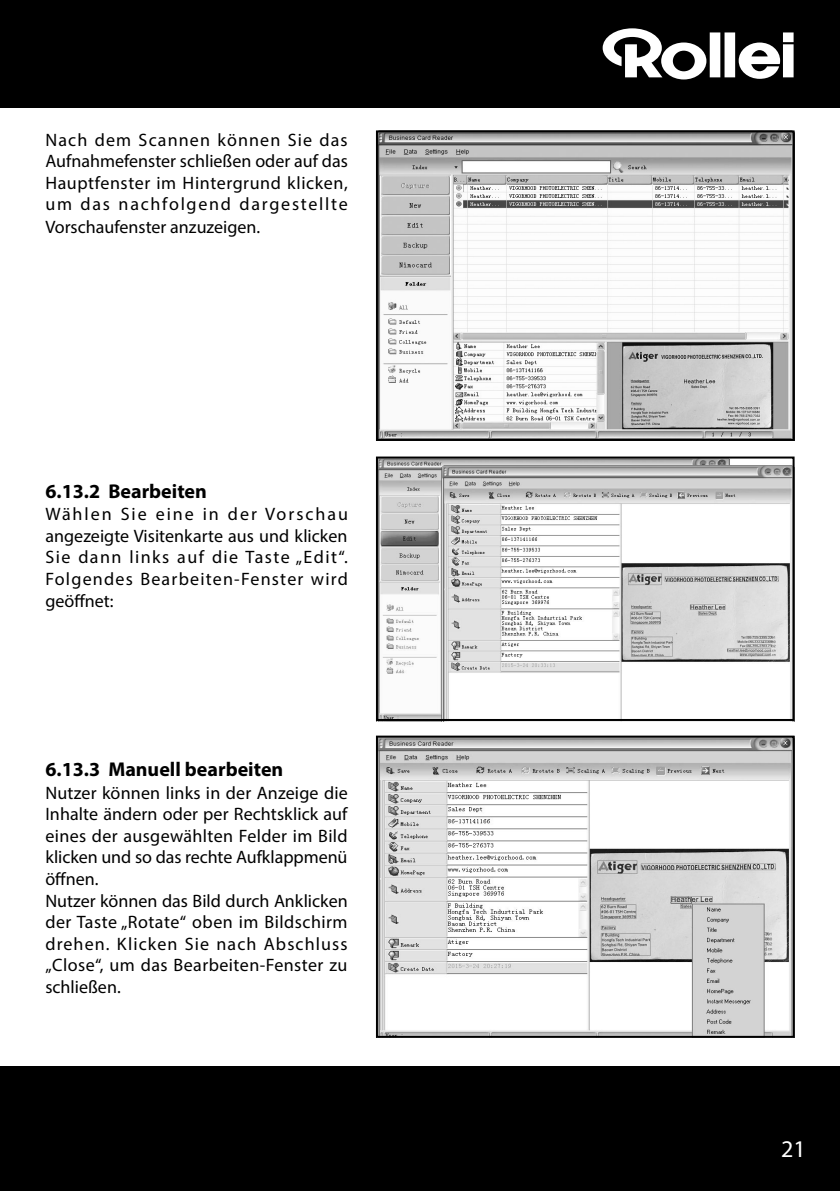
<style>
.page{position:relative;width:840px;height:1191px;background:#fff}
.page>*{position:absolute;margin:0;border:0;box-sizing:border-box;transform-origin:0 0}
.t1{font:24px "Myriad Pro";color:#fff}
.t2{font:700 20px "Myriad Pro";color:#000}
.t3{font:18px/21.6px "Myriad Pro";letter-spacing:.015em;color:#000;text-align:justify}
</style>
<div class="page">
<div style="left:0;top:1066px;width:839px;height:125px;background:#000"></div>
<div style="left:0;top:0;width:839px;height:108px;background:#000"></div>
<svg style="left:602px;top:28px;width:191px;height:51px"></svg>
<img style="left:379px;top:133px;width:412px;height:305px">
<img style="left:379px;top:459px;width:412px;height:259px">
<img style="left:379px;top:738px;width:412px;height:296px">
<div style="left:376px;top:735px;width:418px;height:302px;border:2px solid #000"></div>
<div style="left:376px;top:456px;width:418px;height:265px;border:2px solid #000"></div>
<div style="left:376px;top:130px;width:418px;height:311px;border:2px solid #000"></div>
<p class="t3" style="left:45px;top:128px;width:304px">Nach dem Scannen können Sie das Aufnahmefenster schließen oder auf das Hauptfenster im Hintergrund klicken, um das nachfolgend dargestellte Vorschaufenster anzuzeigen.</p>
<p class="t2" style="left:45px;top:478px;width:163px">6.13.2 Bearbeiten</p>
<p class="t3" style="left:45px;top:503px;width:304px">Wählen Sie eine in der Vorschau angezeigte Visitenkarte aus und klicken Sie dann links auf die Taste „Edit“.<br>Folgendes Bearbeiten-Fenster wird geöffnet:</p>
<p class="t2" style="left:45px;top:756px;width:239px">6.13.3 Manuell bearbeiten</p>
<p class="t3" style="left:45px;top:781px;width:304px;text-align:left">Nutzer können links in der Anzeige die<br>Inhalte ändern oder per Rechtsklick auf eines der ausgewählten Felder im Bild klicken und so das rechte Aufklappmenü öffnen.<br>Nutzer können das Bild durch Anklicken der Taste „Rotate“ oben im Bildschirm drehen. Klicken Sie nach Abschluss „Close“, um das Bearbeiten-Fenster zu schließen.</p>
<h1 class="t1" style="left:780px;top:1134px;width:26px">21</h1>
</div>
